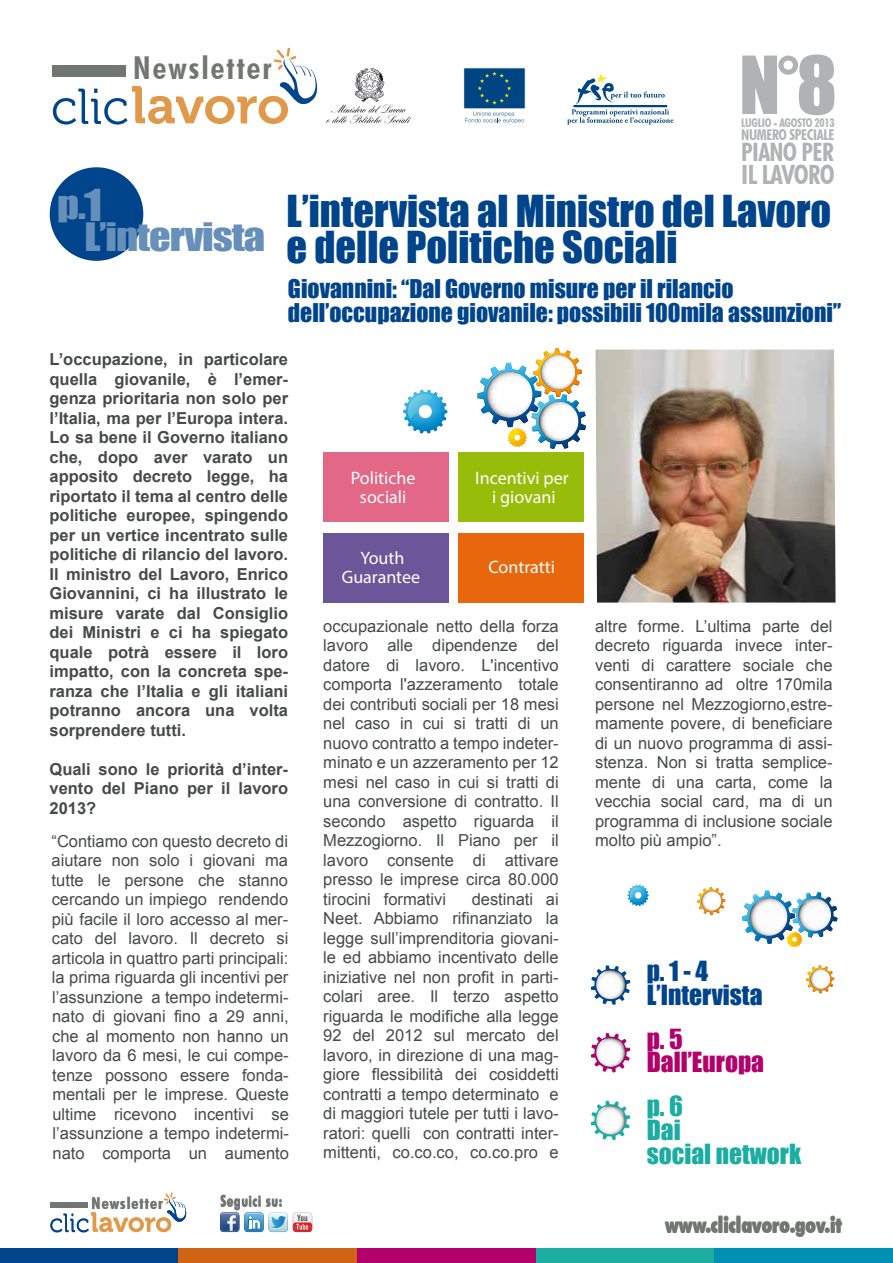
<style>
.page{position:relative;width:893px;height:1263px;background:#fff}
.page>*{position:absolute;margin:0;border:0;box-sizing:border-box;transform-origin:0 0}
.t1{font:73.95px "Impact";color:#b0b2b3}
.t2{font:40.5px/36px "Impact";color:#00448c}
.t3{font:40.5px "Impact";color:#668fba;scale:1.18 1}
.t4{font:36px "Impact";letter-spacing:-.025em;color:#668fba;scale:1.18 1}
.t5{font:700 condensed 31.65px "Futura BT";letter-spacing:.065em;color:#727672}
.t6{font:700 condensed 26.55px "Futura BT";letter-spacing:-.025em;color:#b0b2b3}
.t7{font:25.5px/23.9px "Impact";color:#1cada2}
.t8{font:25.5px/23.9px "Impact";color:#00448c}
.t9{font:25.5px/23.9px "Impact";color:#b3006b}
.t10{font:700 condensed 25.35px "Futura BT";letter-spacing:-.025em;color:#b0b2b3}
.t11{font:23.7px/23.7px "Impact";color:#00448c}
.t12{font:900 condensed 21px "Futura BT";color:#727672}
.t13{font:18px/18.3px "Myriad Pro";color:#fff;text-align:center}
.t14{font:16.5px/19.5px "Arial";color:#474a49;text-align:justify}
.t15{font:700 16.5px/19.5px "Arial";color:#474a49;text-align:justify}
.t16{font:700 condensed 16.2px "Futura BT";letter-spacing:.065em;color:#727672}
.t17{font:700 condensed 15.45px "Futura BT";letter-spacing:.025em;color:#727672}
.t18{font:700 condensed 14.85px "Futura BT";letter-spacing:-.025em;color:#b0b2b3}
.t19{font:700 condensed 12px "Futura BT";letter-spacing:-.025em;color:#b0b2b3}
</style>
<div class="page">
<svg style="left:53px;top:48px;width:265px;height:77px"></svg>
<div style="left:52px;top:66px;width:73px;height:11px;background:#727672"></div>
<svg style="left:567px;top:74px;width:106px;height:51px"></svg>
<hr style="left:573px;top:105px;width:94px;height:2px;background:#004583">
<div style="left:463px;top:68px;width:63px;height:41px;background:#004583;border:1px solid #fff"></div>
<svg style="left:478px;top:72px;width:33px;height:33px"></svg>
<svg style="left:465px;top:111px;width:59px;height:12px"></svg>
<svg style="left:326px;top:68px;width:85px;height:55px"></svg>
<div style="left:50px;top:167px;width:93px;height:94px;background:#00448c;border-radius:50%"></div>
<div style="left:0;top:1249px;width:179px;height:9px;background:#00448c"></div>
<div style="left:178px;top:1249px;width:179px;height:9px;background:#d16414"></div>
<div style="left:357px;top:1249px;width:179px;height:9px;background:#b3006b"></div>
<div style="left:536px;top:1249px;width:179px;height:9px;background:#1dada2"></div>
<div style="left:714px;top:1249px;width:179px;height:9px;background:#018eb3"></div>
<svg style="left:50px;top:1192px;width:137px;height:40px"></svg>
<div style="left:50px;top:1202px;width:38px;height:6px;background:#727672"></div>
<div style="left:0;top:1250px;width:179px;height:13px;background:#00448c"></div>
<div style="left:178px;top:1250px;width:179px;height:13px;background:#d16414"></div>
<div style="left:357px;top:1250px;width:179px;height:13px;background:#b3006b"></div>
<div style="left:536px;top:1250px;width:179px;height:13px;background:#1dada2"></div>
<div style="left:714px;top:1250px;width:179px;height:13px;background:#018eb3"></div>
<svg style="left:220px;top:1212px;width:92px;height:20px"></svg>
<svg style="left:591px;top:965px;width:39px;height:40px"></svg>
<img style="left:594px;top:970px;width:33px;height:31px">
<svg style="left:591px;top:1033px;width:39px;height:39px"></svg>
<img style="left:594px;top:1038px;width:33px;height:30px">
<svg style="left:591px;top:1100px;width:39px;height:40px"></svg>
<img style="left:594px;top:1105px;width:33px;height:31px">
<img style="left:742px;top:890px;width:50px;height:53px">
<img style="left:697px;top:887px;width:28px;height:28px">
<img style="left:701px;top:891px;width:21px;height:20px">
<img style="left:701px;top:890px;width:18px;height:18px">
<img style="left:806px;top:965px;width:28px;height:28px">
<img style="left:810px;top:969px;width:21px;height:20px">
<img style="left:809px;top:968px;width:19px;height:18px">
<img style="left:786px;top:931px;width:16px;height:16px">
<img style="left:792px;top:917px;width:46px;height:21px">
<img style="left:792px;top:892px;width:45px;height:45px">
<img style="left:795px;top:900px;width:28px;height:32px">
<img style="left:627px;top:884px;width:22px;height:22px">
<svg style="left:629px;top:887px;width:13px;height:12px"></svg>
<img style="left:596px;top:349px;width:240px;height:254px">
<div style="left:459px;top:533px;width:125px;height:69px;background:#e9670c"></div>
<div style="left:324px;top:452px;width:125px;height:70px;background:#e36787"></div>
<div style="left:458px;top:452px;width:126px;height:70px;background:#98bc0a"></div>
<div style="left:324px;top:533px;width:125px;height:69px;background:#6c5699"></div>
<img style="left:477px;top:363px;width:52px;height:64px">
<img style="left:486px;top:371px;width:47px;height:47px">
<img style="left:485px;top:370px;width:42px;height:42px">
<img style="left:534px;top:348px;width:48px;height:46px">
<img style="left:539px;top:354px;width:32px;height:31px">
<img style="left:508px;top:428px;width:19px;height:19px">
<svg style="left:510px;top:430px;width:10px;height:11px"></svg>
<img style="left:531px;top:394px;width:55px;height:55px">
<img style="left:535px;top:400px;width:24px;height:42px">
<img style="left:403px;top:390px;width:44px;height:43px">
<img style="left:406px;top:394px;width:27px;height:25px">
<svg style="left:742px;top:56px;width:56px;height:58px"></svg>
<h3 class="t5" style="left:133px;top:49px;width:140px">Newsletter</h3>
<h2 class="t3" style="left:84px;top:173px;width:17px">1</h2>
<h3 class="t4" style="left:84px;top:209px;width:155px">L’intervista</h3>
<h3 class="t4" style="left:57px;top:177px;width:26px">p.</h3>
<h1 class="t1" style="left:796px;top:28px;width:42px">8</h1>
<p class="t18" style="left:741px;top:125px;width:95px">NUMERO SPECIALE</p>
<h3 class="t10" style="left:741px;top:137px;width:94px">PIANO PER</h3>
<h3 class="t6" style="left:741px;top:158px;width:95px">IL LAVORO</h3>
<p class="t19" style="left:741px;top:115px;width:95px">LUGLIO - AGOSTO 2013</p>
<h2 class="t2" style="left:287px;top:192px;width:546px">L’intervista al Ministro del Lavoro e delle Politiche Sociali</h2>
<h3 class="t11" style="left:288px;top:277px;width:555px">Giovannini: “Dal Governo misure per il rilancio dell’occupazione giovanile: possibili 100mila assunzioni”</h3>
<p class="t15" style="left:49px;top:350px;width:240px">L’occupazione, in particolare quella giovanile, è l’emer&shy;genza prioritaria non solo per l’Italia, ma per l’Europa intera.<br>Lo sa bene il Governo italiano che, dopo aver varato un apposito decreto legge, ha riportato il tema al centro delle politiche europee, spingendo per un vertice incentrato sulle politiche di rilancio del lavoro.<br>Il ministro del Lavoro, Enrico Giovannini, ci ha illustrato le misure varate dal Consiglio dei Ministri e ci ha spiegato quale potrà essere il loro impatto, con la concreta spe&shy;ranza che l’Italia e gli italiani potranno ancora una volta sorprendere tutti.</p>
<p class="t15" style="left:49px;top:760px;width:240px">Quali sono le priorità d’inter&shy;vento del Piano per il lavoro 2013?</p>
<p class="t14" style="left:52px;top:831px;width:239px">“Contiamo con questo decreto di aiutare non solo i giovani ma tutte le persone che stanno cercando un impiego rendendo più facile il loro accesso al mer&shy;cato del lavoro. Il decreto si articola in quattro parti principali: la prima riguarda gli incentivi per l’assunzione a tempo indetermi&shy;nato di giovani fino a 29 anni, che al momento non hanno un lavoro da 6 mesi, le cui compe&shy;tenze possono essere fonda&shy;mentali per le imprese. Queste ultime ricevono incentivi se l’assunzione a tempo indetermi&shy;nato comporta un aumento</p>
<p class="t16" style="left:92px;top:1193px;width:73px">Newsletter</p>
<p class="t17" style="left:221px;top:1191px;width:64px">Seguici su:</p>
<p class="t13" style="left:351px;top:469px;width:66px">Politiche sociali</p>
<p class="t13" style="left:475px;top:469px;width:95px">Incentivi per i giovani</p>
<p class="t13" style="left:342px;top:549px;width:80px">Youth<br>Guarantee</p>
<p class="t13" style="left:488px;top:558px;width:68px">Contratti</p>
<p class="t14" style="left:323px;top:616px;width:237px">occupazionale netto della forza lavoro alle dipendenze del datore di lavoro. L'incentivo comporta l'azzeramento totale dei contributi sociali per 18 mesi nel caso in cui si tratti di un nuovo contratto a tempo indeter&shy;minato e un azzeramento per 12 mesi nel caso in cui si tratti di una conversione di contratto. Il secondo aspetto riguarda il Mezzogiorno. Il Piano per il lavoro consente di attivare presso le imprese circa 80.000 tirocini formativi</p>
<p class="t14" style="left:323px;top:889px;width:237px;text-indent:148px">destinati ai Neet. Abbiamo rifinanziato la legge sull’imprenditoria giovani&shy;le ed abbiamo incentivato delle iniziative nel non profit in parti&shy;colari aree. Il terzo aspetto riguarda le modifiche alla legge 92 del 2012 sul mercato del lavoro, in direzione di una mag&shy;giore flessibilità dei cosiddetti contratti a tempo determinato e di maggiori tutele per tutti i lavo&shy;ratori: quelli con contratti inter&shy;mittenti, co.co.co, co.co.pro e</p>
<p class="t14" style="left:595px;top:616px;width:239px">altre forme. L’ultima parte del decreto riguarda invece inter&shy;venti di carattere sociale che consentiranno ad oltre 170mila persone nel Mezzogiorno,estre&shy;mamente povere, di beneficiare di un nuovo programma di assi&shy;stenza. Non si tratta semplice&shy;mente di una carta, come la vecchia social card, ma di un programma di inclusione sociale molto più ampio”.</p>
<h3 class="t8" style="left:647px;top:958px;width:117px">p. 1 - 4<br>L’Intervista</h3>
<h3 class="t9" style="left:647px;top:1026px;width:119px">p. 5<br>Dall’Europa</h3>
<h3 class="t7" style="left:647px;top:1093px;width:156px">p. 6<br>Dai<br>social network</h3>
<p class="t12" style="left:665px;top:1212px;width:178px">www.cliclavoro.gov.it</p>
</div>
